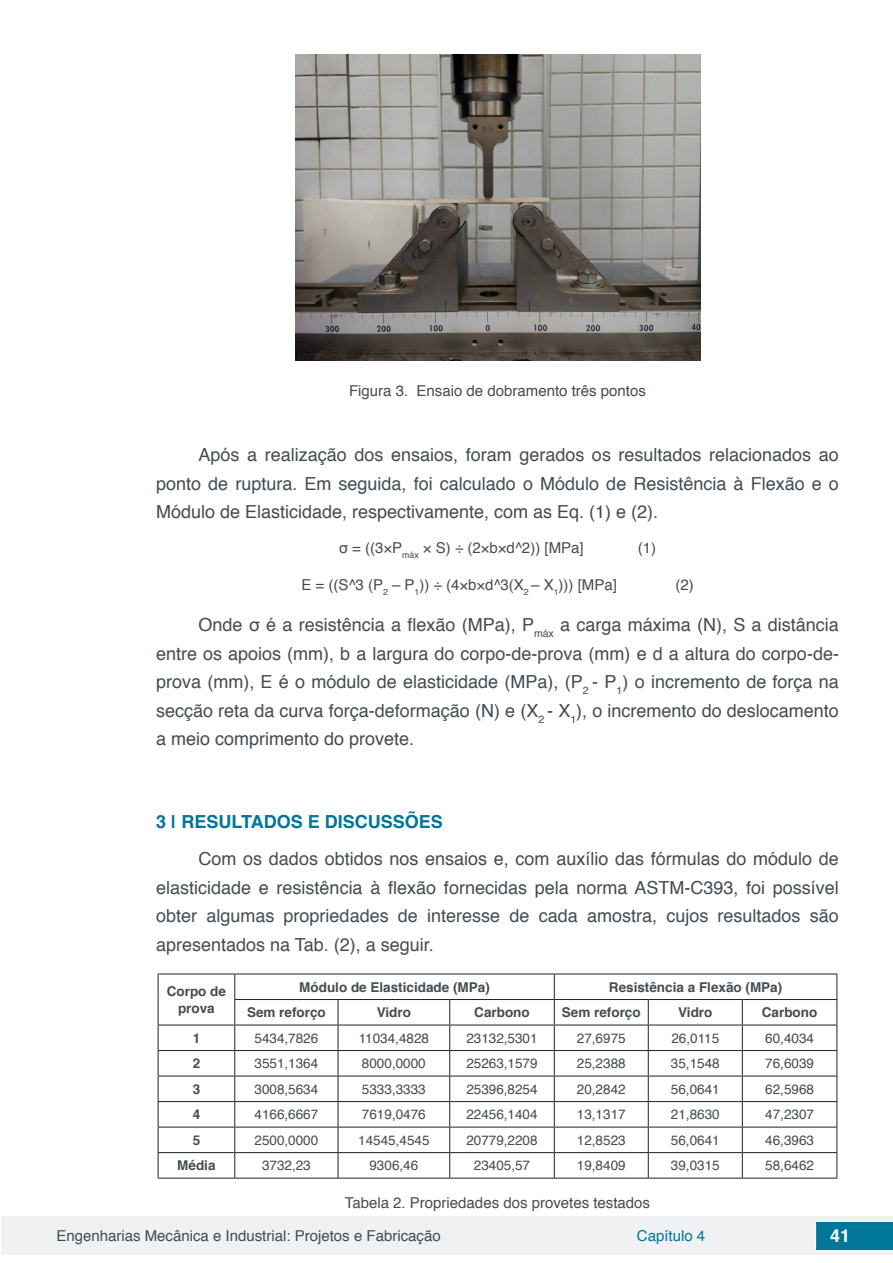
<style>
.page{position:relative;width:893px;height:1263px;background:#fff}
.page>*{position:absolute;margin:0;border:0;box-sizing:border-box;transform-origin:0 0}
.t1{font:18px/28.5px "Helvetica";color:#434c52;text-align:justify}
.t2{font:700 18px "Helvetica";color:#007699}
.t3{font:700 18px "Helvetica";color:#fff}
.t4{font:15px "Helvetica";color:#434c52}
.t5{font:15px "Helvetica";color:#007699}
.t6{font:13.5px "Helvetica";color:#434c52}
.t7{font:700 13.5px/16.2px "Helvetica";color:#434c52;text-align:center}
</style>
<div class="page">
<div style="left:1px;top:1216px;width:891px;height:38px;background:#f0f1f2"></div>
<div style="left:816px;top:1222px;width:77px;height:27px;background:#007699"></div>
<svg style="left:815px;top:1224px;width:1px;height:24px"></svg>
<img style="left:295px;top:54px;width:405px;height:307px">
<hr style="left:158px;top:974px;width:77px;height:1px;background:#231f20">
<hr style="left:235px;top:974px;width:103px;height:1px;background:#231f20">
<hr style="left:338px;top:974px;width:112px;height:1px;background:#231f20">
<hr style="left:450px;top:974px;width:104px;height:1px;background:#231f20">
<hr style="left:554px;top:974px;width:94px;height:1px;background:#231f20">
<hr style="left:648px;top:974px;width:94px;height:1px;background:#231f20">
<hr style="left:742px;top:974px;width:95px;height:1px;background:#231f20">
<hr style="left:234px;top:999px;width:104px;height:1px;background:#231f20">
<hr style="left:338px;top:999px;width:112px;height:1px;background:#231f20">
<hr style="left:450px;top:999px;width:104px;height:1px;background:#231f20">
<hr style="left:554px;top:999px;width:94px;height:1px;background:#231f20">
<hr style="left:648px;top:999px;width:94px;height:1px;background:#231f20">
<hr style="left:742px;top:999px;width:95px;height:1px;background:#231f20">
<hr style="left:158px;top:1025px;width:77px;height:1px;background:#231f20">
<hr style="left:235px;top:1025px;width:103px;height:1px;background:#231f20">
<hr style="left:338px;top:1025px;width:112px;height:1px;background:#231f20">
<hr style="left:450px;top:1025px;width:104px;height:1px;background:#231f20">
<hr style="left:554px;top:1025px;width:94px;height:1px;background:#231f20">
<hr style="left:648px;top:1025px;width:94px;height:1px;background:#231f20">
<hr style="left:742px;top:1025px;width:95px;height:1px;background:#231f20">
<hr style="left:158px;top:1050px;width:77px;height:1px;background:#231f20">
<hr style="left:235px;top:1050px;width:103px;height:1px;background:#231f20">
<hr style="left:338px;top:1050px;width:112px;height:1px;background:#231f20">
<hr style="left:450px;top:1050px;width:104px;height:1px;background:#231f20">
<hr style="left:554px;top:1050px;width:94px;height:1px;background:#231f20">
<hr style="left:648px;top:1050px;width:94px;height:1px;background:#231f20">
<hr style="left:742px;top:1050px;width:95px;height:1px;background:#231f20">
<hr style="left:158px;top:1076px;width:77px;height:1px;background:#231f20">
<hr style="left:235px;top:1076px;width:103px;height:1px;background:#231f20">
<hr style="left:338px;top:1076px;width:112px;height:1px;background:#231f20">
<hr style="left:450px;top:1076px;width:104px;height:1px;background:#231f20">
<hr style="left:554px;top:1076px;width:94px;height:1px;background:#231f20">
<hr style="left:648px;top:1076px;width:94px;height:1px;background:#231f20">
<hr style="left:742px;top:1076px;width:95px;height:1px;background:#231f20">
<hr style="left:158px;top:1101px;width:77px;height:1px;background:#231f20">
<hr style="left:235px;top:1101px;width:103px;height:1px;background:#231f20">
<hr style="left:338px;top:1101px;width:112px;height:1px;background:#231f20">
<hr style="left:450px;top:1101px;width:104px;height:1px;background:#231f20">
<hr style="left:554px;top:1101px;width:94px;height:1px;background:#231f20">
<hr style="left:648px;top:1101px;width:94px;height:1px;background:#231f20">
<hr style="left:742px;top:1101px;width:95px;height:1px;background:#231f20">
<hr style="left:158px;top:1127px;width:77px;height:1px;background:#231f20">
<hr style="left:235px;top:1127px;width:103px;height:1px;background:#231f20">
<hr style="left:338px;top:1127px;width:112px;height:1px;background:#231f20">
<hr style="left:450px;top:1127px;width:104px;height:1px;background:#231f20">
<hr style="left:554px;top:1127px;width:94px;height:1px;background:#231f20">
<hr style="left:648px;top:1127px;width:94px;height:1px;background:#231f20">
<hr style="left:742px;top:1127px;width:95px;height:1px;background:#231f20">
<hr style="left:158px;top:1152px;width:77px;height:1px;background:#231f20">
<svg style="left:158px;top:974px;width:1px;height:204px"></svg>
<hr style="left:235px;top:1152px;width:103px;height:1px;background:#231f20">
<svg style="left:234px;top:974px;width:1px;height:204px"></svg>
<hr style="left:338px;top:1152px;width:112px;height:1px;background:#231f20">
<svg style="left:338px;top:1000px;width:1px;height:178px"></svg>
<hr style="left:450px;top:1152px;width:104px;height:1px;background:#231f20">
<svg style="left:449px;top:1000px;width:1px;height:178px"></svg>
<hr style="left:554px;top:1152px;width:94px;height:1px;background:#231f20">
<svg style="left:554px;top:974px;width:1px;height:204px"></svg>
<hr style="left:648px;top:1152px;width:94px;height:1px;background:#231f20">
<svg style="left:648px;top:1000px;width:1px;height:178px"></svg>
<hr style="left:742px;top:1152px;width:95px;height:1px;background:#231f20">
<svg style="left:742px;top:1000px;width:1px;height:178px"></svg>
<svg style="left:836px;top:974px;width:1px;height:204px"></svg>
<hr style="left:158px;top:1178px;width:77px;height:1px;background:#231f20">
<hr style="left:235px;top:1178px;width:103px;height:1px;background:#231f20">
<hr style="left:338px;top:1178px;width:112px;height:1px;background:#231f20">
<hr style="left:450px;top:1178px;width:104px;height:1px;background:#231f20">
<hr style="left:554px;top:1178px;width:94px;height:1px;background:#231f20">
<hr style="left:648px;top:1178px;width:94px;height:1px;background:#231f20">
<hr style="left:742px;top:1178px;width:95px;height:1px;background:#231f20">
<p class="t4" style="left:349px;top:379px;width:298px">Figura 3. Ensaio de dobramento três pontos</p>
<p class="t1" style="left:156px;top:441px;width:684px;text-indent:43px">Após a realização dos ensaios, foram gerados os resultados relacionados ao ponto de ruptura. Em seguida, foi calculado o Módulo de Resistência à Flexão e o Módulo de Elasticidade, respectivamente, com as Eq. (1) e (2).</p>
<p class="t4" style="left:339px;top:536px;width:246px">σ = ((3×P<sub>máx</sub> × S) ÷ (2×b×d^2)) [MPa]</p>
<p class="t4" style="left:638px;top:536px;width:20px">(1)</p>
<p class="t4" style="left:301px;top:573px;width:317px">E = ((S^3 (P<sub>2</sub> – P<sub>1</sub>)) ÷ (4×b×d^3(X<sub>2</sub> – X<sub>1</sub>))) [MPa]</p>
<p class="t4" style="left:675px;top:573px;width:20px">(2)</p>
<p class="t1" style="left:156px;top:611px;width:684px;text-indent:43px">Onde σ é a resistência a flexão (MPa), P<sub>máx</sub> a carga máxima (N), S a distância entre os apoios (mm), b a largura do corpo-de-prova (mm) e d a altura do corpo-de&shy;prova (mm), E é o módulo de elasticidade (MPa), (P<sub>2</sub> - P<sub>1</sub>) o incremento de força na secção reta da curva força-deformação (N) e (X<sub>2</sub> - X<sub>1</sub>), o incremento do deslocamento a meio comprimento do provete.</p>
<p class="t2" style="left:156px;top:807px;width:288px">3 | RESULTADOS E DISCUSSÕES</p>
<p class="t1" style="left:156px;top:845px;width:684px;text-indent:43px">Com os dados obtidos nos ensaios e, com auxílio das fórmulas do módulo de elasticidade e resistência à flexão fornecidas pela norma ASTM-C393, foi possível obter algumas propriedades de interesse de cada amostra, cujos resultados são apresentados na Tab. (2), a seguir.</p>
<p class="t7" style="left:167px;top:984px;width:61px">Corpo de prova</p>
<p class="t7" style="left:299px;top:979px;width:192px">Módulo de Elasticidade (MPa)</p>
<p class="t7" style="left:609px;top:979px;width:175px">Resistência a Flexão (MPa)</p>
<p class="t7" style="left:247px;top:1005px;width:80px">Sem reforço</p>
<p class="t7" style="left:377px;top:1005px;width:36px">Vidro</p>
<p class="t7" style="left:474px;top:1005px;width:57px">Carbono</p>
<p class="t7" style="left:562px;top:1005px;width:80px">Sem reforço</p>
<p class="t7" style="left:678px;top:1005px;width:36px">Vidro</p>
<p class="t7" style="left:762px;top:1005px;width:57px">Carbono</p>
<p class="t7" style="left:193px;top:1030px;width:9px">1</p>
<p class="t6" style="left:254px;top:1028px;width:65px">5434,7826</p>
<p class="t6" style="left:359px;top:1028px;width:72px">11034,4828</p>
<p class="t6" style="left:466px;top:1028px;width:73px">23132,5301</p>
<p class="t6" style="left:577px;top:1028px;width:50px">27,6975</p>
<p class="t6" style="left:671px;top:1028px;width:49px">26,0115</p>
<p class="t6" style="left:765px;top:1028px;width:50px">60,4034</p>
<p class="t7" style="left:193px;top:1056px;width:9px">2</p>
<p class="t6" style="left:254px;top:1053px;width:65px">3551,1364</p>
<p class="t6" style="left:362px;top:1053px;width:65px">8000,0000</p>
<p class="t6" style="left:466px;top:1053px;width:73px">25263,1579</p>
<p class="t6" style="left:577px;top:1053px;width:50px">25,2388</p>
<p class="t6" style="left:671px;top:1053px;width:50px">35,1548</p>
<p class="t6" style="left:765px;top:1053px;width:50px">76,6039</p>
<p class="t7" style="left:193px;top:1081px;width:9px">3</p>
<p class="t6" style="left:254px;top:1079px;width:65px">3008,5634</p>
<p class="t6" style="left:362px;top:1079px;width:65px">5333,3333</p>
<p class="t6" style="left:466px;top:1079px;width:73px">25396,8254</p>
<p class="t6" style="left:577px;top:1079px;width:50px">20,2842</p>
<p class="t6" style="left:671px;top:1079px;width:50px">56,0641</p>
<p class="t6" style="left:765px;top:1079px;width:50px">62,5968</p>
<p class="t7" style="left:193px;top:1107px;width:9px">4</p>
<p class="t6" style="left:254px;top:1104px;width:65px">4166,6667</p>
<p class="t6" style="left:362px;top:1104px;width:65px">7619,0476</p>
<p class="t6" style="left:466px;top:1104px;width:73px">22456,1404</p>
<p class="t6" style="left:577px;top:1104px;width:50px">13,1317</p>
<p class="t6" style="left:671px;top:1104px;width:50px">21,8630</p>
<p class="t6" style="left:765px;top:1104px;width:50px">47,2307</p>
<p class="t7" style="left:193px;top:1132px;width:9px">5</p>
<p class="t6" style="left:254px;top:1130px;width:65px">2500,0000</p>
<p class="t6" style="left:358px;top:1130px;width:73px">14545,4545</p>
<p class="t6" style="left:466px;top:1130px;width:73px">20779,2208</p>
<p class="t6" style="left:577px;top:1130px;width:50px">12,8523</p>
<p class="t6" style="left:671px;top:1130px;width:50px">56,0641</p>
<p class="t6" style="left:765px;top:1130px;width:50px">46,3963</p>
<p class="t7" style="left:177px;top:1158px;width:40px">Média</p>
<p class="t6" style="left:262px;top:1155px;width:50px">3732,23</p>
<p class="t6" style="left:369px;top:1155px;width:50px">9306,46</p>
<p class="t6" style="left:474px;top:1155px;width:58px">23405,57</p>
<p class="t6" style="left:577px;top:1155px;width:50px">19,8409</p>
<p class="t6" style="left:671px;top:1155px;width:50px">39,0315</p>
<p class="t6" style="left:765px;top:1155px;width:50px">58,6462</p>
<p class="t4" style="left:345px;top:1191px;width:307px">Tabela 2. Propriedades dos provetes testados</p>
<p class="t4" style="left:56px;top:1224px;width:386px">Engenharias Mecânica e Industrial: Projetos e Fabricação</p>
<p class="t5" style="left:637px;top:1224px;width:70px">Capítulo 4</p>
<p class="t3" style="left:830px;top:1221px;width:22px">41</p>
</div>
